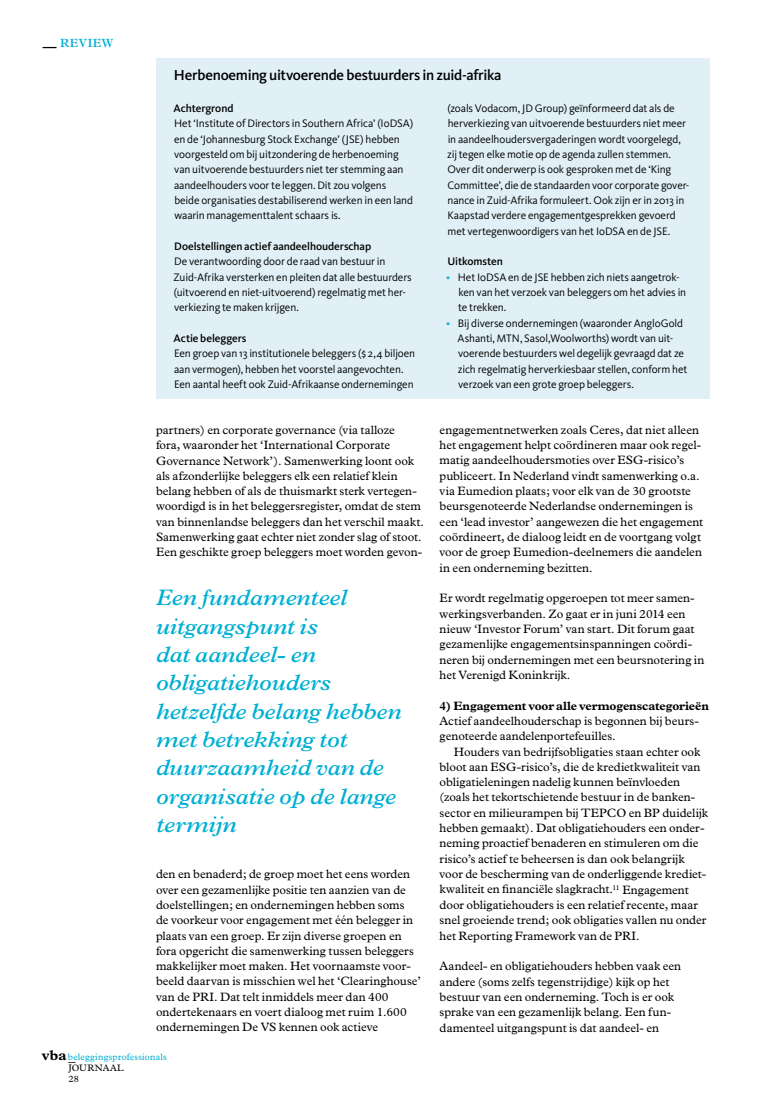
<style>
.page{position:relative;width:780px;height:1117px;background:#fff}
.page>*{position:absolute;margin:0;border:0;box-sizing:border-box;transform-origin:0 0}
.t1{font:italic 600 22.5px/28.4px "Plantin";letter-spacing:-.005em;color:#00afd2}
.t2{font:500 15px "Kievit OT";letter-spacing:-.02em;color:#000}
.t3{font:700 14.25px "Plantin";color:#000}
.t4{font:12.25px/15.2px "Plantin";color:#000}
.t5{font:700 12.25px "Plantin";letter-spacing:-.01em;color:#000}
.t6{font:600 11.88px "Plantin";letter-spacing:.03em;color:#00afd2}
.t7{font:11.25px/15.2px "Kievit OT";letter-spacing:-.01em;color:#000}
.t8{font:500 11.25px "Kievit OT";letter-spacing:-.005em;color:#000}
.t9{font:9.38px "Plantin";letter-spacing:.02em;color:#00afd2}
.t10{font:9.38px/10.6px "Plantin";letter-spacing:.025em;color:#000}
.s1{font-size:13.75px;color:#000}
.s2{color:#00afd2}
.s3{font-weight:700;font-size:14.25px;color:#000}
</style>
<div class="page">
<div style="left:156px;top:58px;width:553px;height:340px;background:#e0f0f6"></div>
<p class="t6" style="left:43px;top:36px;width:72px"><span class="s1">—</span> REVIEW</p>
<p class="t2" style="left:174px;top:67px;width:329px">Herbenoeming uitvoerende bestuurders in zuid-afrika</p>
<p class="t8" style="left:174px;top:102px;width:61px">Achtergrond</p>
<p class="t7" style="left:174px;top:116px;width:241px">Het ‘Institute of Directors in Southern Africa’ (IoDSA) en de ‘Johannesburg Stock Exchange’ (JSE) hebben voorgesteld om bij uitzondering de herbenoeming van uitvoerende bestuurders niet ter stemming aan aandeelhouders voor te leggen. Dit zou volgens beide organisaties destabiliserend werken in een land waarin managementtalent schaars is.</p>
<p class="t8" style="left:174px;top:240px;width:198px">Doelstellingen actief aandeelhouderschap</p>
<p class="t7" style="left:173px;top:254px;width:240px">De verantwoording door de raad van bestuur in Zuid-Afrika versterken en pleiten dat alle bestuurders (uitvoerend en niet-uitvoerend) regelmatig met her&shy;verkiezing te maken krijgen.</p>
<p class="t8" style="left:174px;top:331px;width:74px">Actie beleggers</p>
<p class="t7" style="left:174px;top:346px;width:243px">Een groep van 13 institutionele beleggers ($ 2,4 biljoen aan vermogen), hebben het voorstel aangevochten.<br>Een aantal heeft ook Zuid-Afrikaanse ondernemingen</p>
<p class="t7" style="left:447px;top:101px;width:243px">(zoals Vodacom, JD Group) geïnformeerd dat als de herverkiezing van uitvoerende bestuurders niet meer in aandeelhoudersvergaderingen wordt voorgelegd, zij tegen elke motie op de agenda zullen stemmen.<br>Over dit onderwerp is ook gesproken met de ‘King Committee’, die de standaarden voor corporate gover&shy;nance in Zuid-Afrika formuleert. Ook zijn er in 2013 in Kaapstad verdere engagementgesprekken gevoerd met vertegenwoordigers van het IoDSA en de JSE.</p>
<p class="t8" style="left:447px;top:255px;width:57px">Uitkomsten</p>
<p class="t7" style="left:458px;top:269px;width:229px;text-indent:-12px"><span class="s2">•</span> Het IoDSA en de JSE hebben zich niets aangetrok&shy;ken van het verzoek van beleggers om het advies in te trekken.</p>
<p class="t7" style="left:457px;top:315px;width:231px;text-indent:-11px"><span class="s2">•</span> Bij diverse ondernemingen (waaronder AngloGold Ashanti, MTN, Sasol,Woolworths) wordt van uit&shy;voerende bestuurders wel degelijk gevraagd dat ze zich regelmatig herverkiesbaar stellen, conform het verzoek van een grote groep beleggers.</p>
<p class="t4" style="left:156px;top:422px;width:269px">partners) en corporate governance (via talloze<br>fora, waaronder het ‘International Corporate Governance Network’). Samenwerking loont ook als afzonderlijke beleggers elk een relatief klein belang hebben of als de thuismarkt sterk vertegen&shy;woordigd is in het beleggersregister, omdat de stem van binnenlandse beleggers dan het verschil maakt.<br>Samenwerking gaat echter niet zonder slag of stoot.<br>Een geschikte groep beleggers moet worden gevon-</p>
<h1 class="t1" style="left:156px;top:583px;width:247px">Een fundamenteel uitgangspunt is<br>dat aandeel- en obligatiehouders hetzelfde belang hebben met betrekking tot duurzaamheid van de organisatie op de lange termijn</h1>
<p class="t4" style="left:156px;top:866px;width:266px">den en benaderd; de groep moet het eens worden over een gezamenlijke positie ten aanzien van de doelstellingen; en ondernemingen hebben soms<br>de voorkeur voor engagement met één belegger in plaats van een groep. Er zijn diverse groepen en fora opgericht die samenwerking tussen beleggers makkelijker moet maken. Het voornaamste voor&shy;beeld daarvan is misschien wel het ‘Clearinghouse’ van de PRI. Dat telt inmiddels meer dan 400 ondertekenaars en voert dialoog met ruim 1.600 ondernemingen De VS kennen ook actieve</p>
<p class="t4" style="left:439px;top:422px;width:265px">engagementnetwerken zoals Ceres, dat niet alleen het engagement helpt coördineren maar ook regel&shy;matig aandeelhoudersmoties over ESG-risico’s publiceert. In Nederland vindt samenwerking o.a. via Eumedion plaats; voor elk van de 30 grootste beursgenoteerde Nederlandse ondernemingen is een ‘lead investor’ aangewezen die het engagement coördineert, de dialoog leidt en de voortgang volgt voor de groep Eumedion-deelnemers die aandelen in een onderneming bezitten.</p>
<p class="t4" style="left:439px;top:590px;width:266px">Er wordt regelmatig opgeroepen tot meer samen&shy;werkingsverbanden. Zo gaat er in juni 2014 een nieuw ‘Investor Forum’ van start. Dit forum gaat gezamenlijke engagementsinspanningen coördi&shy;neren bij ondernemingen met een beursnotering in het Verenigd Koninkrijk.</p>
<p class="t5" style="left:439px;top:698px;width:271px">4) Engagement voor alle vermogenscategorieën</p>
<p class="t4" style="left:439px;top:713px;width:261px">Actief aandeelhouderschap is begonnen bij beurs&shy;genoteerde aandelenportefeuilles.</p>
<p class="t4" style="left:439px;top:743px;width:270px;text-indent:14px">Houders van bedrijfsobligaties staan echter ook bloot aan ESG-risico’s, die de kredietkwaliteit van obligatieleningen nadelig kunnen beïnvloeden (zoals het tekortschietende bestuur in de banken&shy;sector en milieurampen bij TEPCO en BP duidelijk hebben gemaakt). Dat obligatiehouders een onder&shy;neming proactief benaderen en stimuleren om die risico’s actief te beheersen is dan ook belangrijk voor de bescherming van de onderliggende krediet&shy;kwaliteit en financiële slagkracht.<sup>11</sup> Engagement door obligatiehouders is een relatief recente, maar snel groeiende trend; ook obligaties vallen nu onder het Reporting Framework van de PRI.</p>
<p class="t4" style="left:439px;top:958px;width:243px">Aandeel- en obligatiehouders hebben vaak een andere (soms zelfs tegenstrijdige) kijk op het bestuur van een onderneming. Toch is er ook sprake van een gezamenlijk belang. Een fun&shy;damenteel uitgangspunt is dat aandeel- en</p>
<p class="t9" style="left:42px;top:1051px;width:127px"><span class="s3">vba</span>beleggingsprofessionals</p>
<p class="t3" style="left:69px;top:1047px;width:9px">_</p>
<p class="t10" style="left:68px;top:1062px;width:57px">JOURNAAL<br>28</p>
</div>
